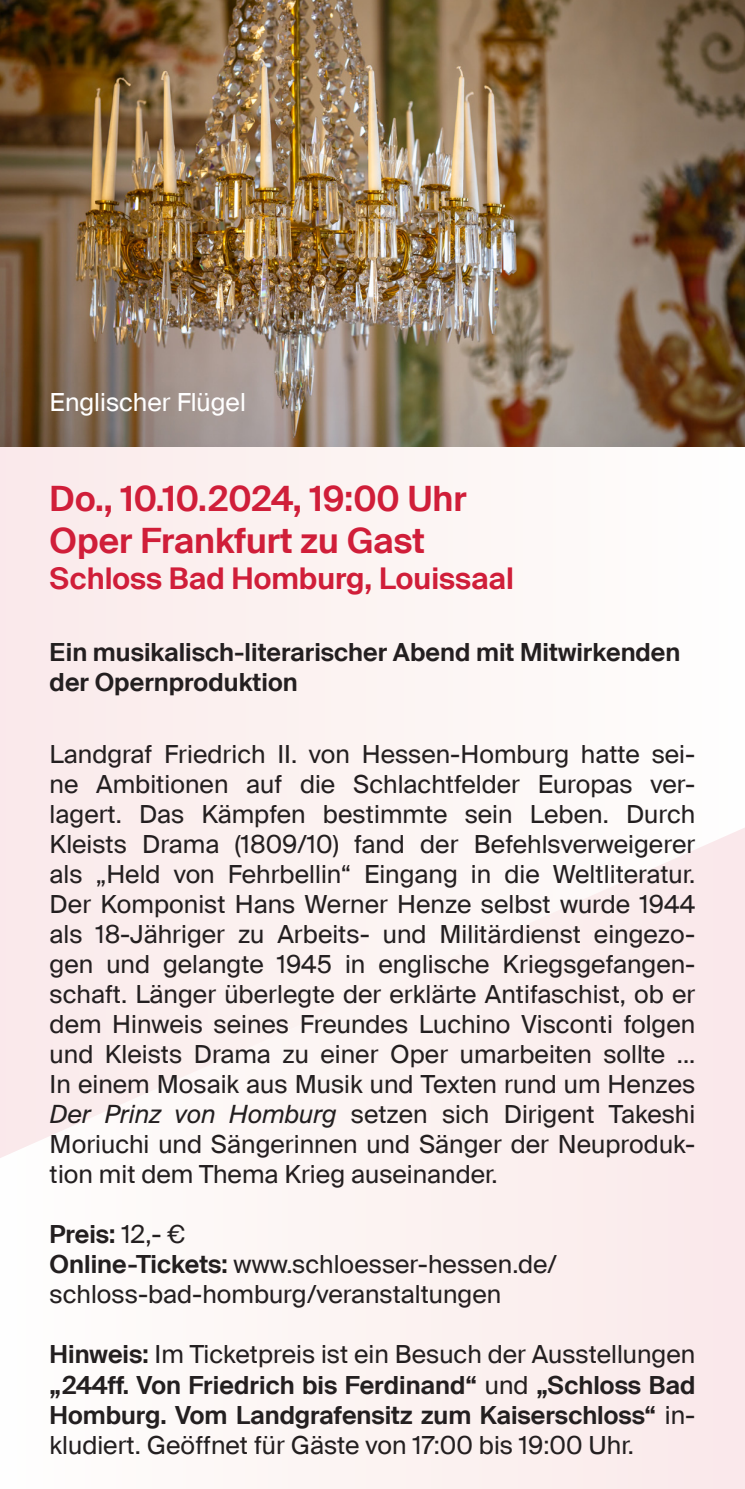
<style>
.page{position:relative;width:745px;height:1489px;background:#fff}
.page>*{position:absolute;margin:0;border:0;box-sizing:border-box;transform-origin:0 0}
.t1{font:600 35px/42px "Suisse Intl";color:#d01e39}
.t2{font:600 30px "Suisse Intl";color:#d01e39}
.t3{font:25px/30px "Suisse Intl";color:#231f20;text-align:justify}
.t4{font:600 25px/30px "Suisse Intl";color:#231f20}
.t5{font:25px "Suisse Intl";color:#fff}
.s1{font-style:italic}
.s2{font-weight:600}
.s3{font-weight:400}
</style>
<div class="page">
<div style="left:282px;top:1158px;width:462px;height:330px;background:#fbf0ef"></div>
<svg style="left:1px;top:446px;width:743px;height:712px"></svg>
<svg style="left:0;top:446px;width:1px;height:712px"></svg>
<img style="left:0;top:0;width:744px;height:446px">
<p class="t5" style="left:50px;top:388px;width:198px">Englischer Flügel</p>
<h1 class="t1" style="left:50px;top:478px;width:418px">Do., 10.10.2024, 19:00 Uhr<br>Oper Frankfurt zu Gast</h1>
<p class="t2" style="left:50px;top:561px;width:465px">Schloss Bad Homburg, Louissaal</p>
<p class="t4" style="left:50px;top:637px;width:631px">Ein musikalisch-literarischer Abend mit Mitwirkenden der Opernproduktion</p>
<p class="t3" style="left:50px;top:739px;width:646px">Landgraf Friedrich II. von Hessen-Homburg hatte sei&shy;ne Ambitionen auf die Schlachtfelder Europas ver&shy;lagert. Das Kämpfen bestimmte sein Leben. Durch Kleists Drama (1809/10) fand der Befehlsverweigerer als „Held von Fehrbellin“ Eingang in die Weltliteratur.<br>Der Komponist Hans Werner Henze selbst wurde 1944 als 18-Jähriger zu Arbeits- und Militärdienst eingezo&shy;gen und gelangte 1945 in englische Kriegsgefangen&shy;schaft. Länger überlegte der erklärte Antifaschist, ob er dem Hinweis seines Freundes Luchino Visconti folgen und Kleists Drama zu einer Oper umarbeiten sollte ...<br>In einem Mosaik aus Musik und Texten rund um Henzes <span class="s1">Der Prinz von Homburg</span> setzen sich Dirigent Takeshi Moriuchi und Sängerinnen und Sänger der Neuproduk&shy;tion mit dem Thema Krieg auseinander.</p>
<p class="t3" style="left:50px;top:1219px;width:508px;text-align:left"><span class="s2">Preis:</span> 12,- €<br><span class="s2">Online-Tickets:</span> www.schloesser-hessen.de/ schloss-bad-homburg/veranstaltungen</p>
<p class="t4" style="left:50px;top:1339px;width:646px;text-align:justify">Hinweis: <span class="s3">Im Ticketpreis ist ein Besuch der Ausstellungen </span>„244ff. Von Friedrich bis Ferdinand“ <span class="s3">und</span> „Schloss Bad Homburg. Vom Landgrafensitz zum Kaiserschloss“ <span class="s3">in&shy;kludiert. Geöffnet für Gäste von 17:00 bis 19:00 Uhr.</span></p>
</div>
